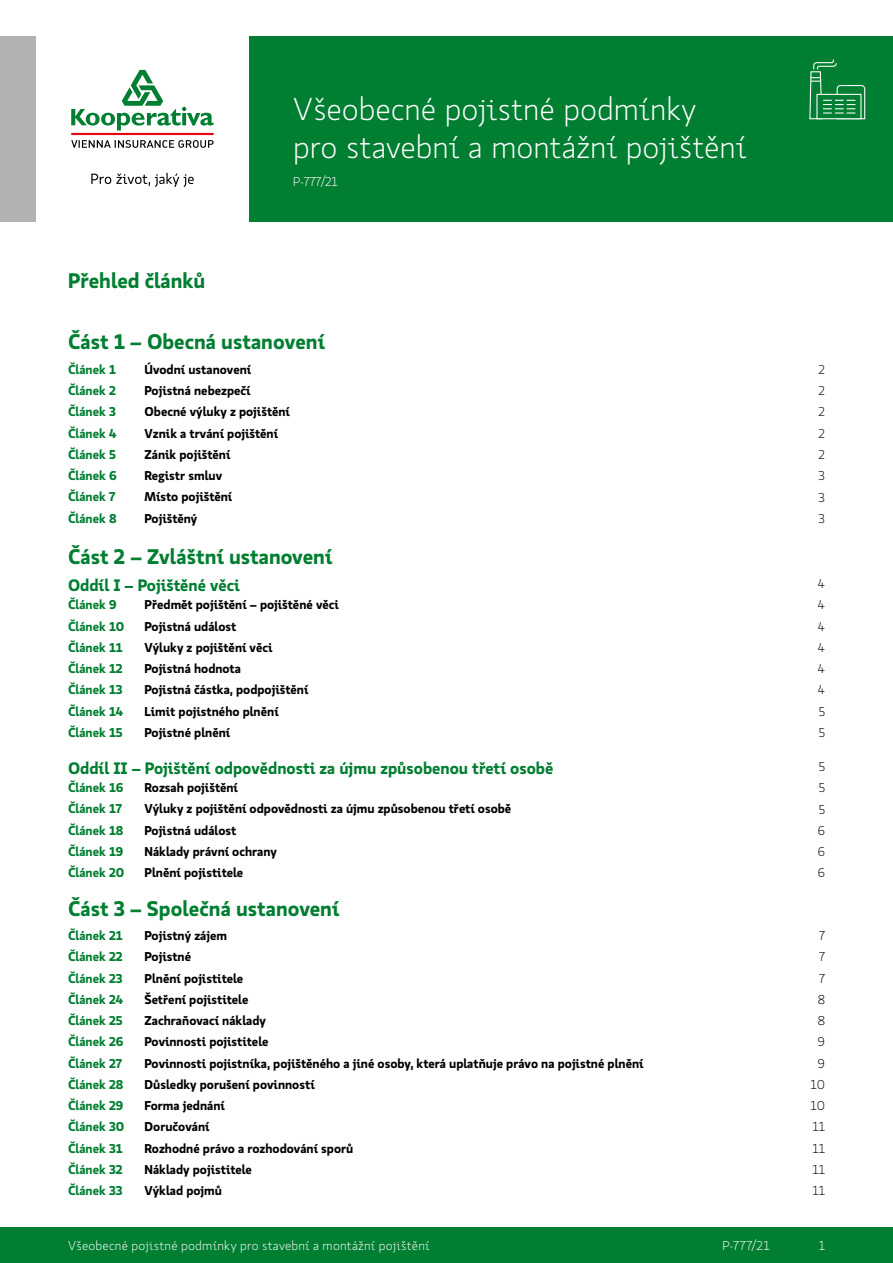
<style>
.page{position:relative;width:893px;height:1263px;background:#fff}
.page>*{position:absolute;margin:0;border:0;box-sizing:border-box;transform-origin:0 0}
.t1{font:300 31.5px/37.8px "Koop Pro";color:#fff}
.t2{font:700 21px "Koop Pro";color:#007e31}
.t3{font:700 16.5px "Koop Pro";color:#007e31}
.t4{font:700 12.75px "Koop Pro";color:#000}
.t5{font:700 12.75px "Koop Pro";color:#007e31}
.t6{font:300 12.75px "Koop Pro";letter-spacing:.015em;color:#fff}
.t7{font:300 12.75px "Koop Pro";color:#000}
</style>
<div class="page">
<div style="left:0;top:1227px;width:893px;height:36px;background:#007e31"></div>
<div style="left:249px;top:36px;width:644px;height:186px;background:#007e31"></div>
<div style="left:0;top:36px;width:36px;height:186px;background:#b3b2b2"></div>
<svg style="left:809px;top:59px;width:57px;height:61px"></svg>
<svg style="left:71px;top:70px;width:143px;height:60px"></svg>
<svg style="left:91px;top:173px;width:103px;height:14px"></svg>
<hr style="left:71px;top:133px;width:143px;height:2px;background:#e30613">
<svg style="left:71px;top:140px;width:143px;height:8px"></svg>
<h2 class="t2" style="left:68px;top:266px;width:139px">Přehled článků</h2>
<h1 class="t1" style="left:293px;top:90px;width:455px">Všeobecné pojistné podmínky pro stavební a montážní pojištění</h1>
<p class="t6" style="left:293px;top:173px;width:46px">P-777/21</p>
<h2 class="t2" style="left:68px;top:327px;width:258px">Část 1 – Obecná ustanovení</h2>
<p class="t5" style="left:68px;top:360px;width:49px">Článek 1</p>
<p class="t4" style="left:145px;top:360px;width:108px">Úvodní ustanovení</p>
<p class="t7" style="left:818px;top:361px;width:8px">2</p>
<p class="t5" style="left:68px;top:381px;width:49px">Článek 2</p>
<p class="t4" style="left:145px;top:381px;width:108px">Pojistná nebezpečí</p>
<p class="t7" style="left:818px;top:382px;width:8px">2</p>
<p class="t5" style="left:68px;top:403px;width:49px">Článek 3</p>
<p class="t4" style="left:145px;top:403px;width:147px">Obecné výluky z pojištění</p>
<p class="t7" style="left:818px;top:404px;width:8px">2</p>
<p class="t5" style="left:68px;top:424px;width:50px">Článek 4</p>
<p class="t4" style="left:145px;top:424px;width:135px">Vznik a trvání pojištění</p>
<p class="t7" style="left:818px;top:425px;width:8px">2</p>
<p class="t5" style="left:68px;top:445px;width:49px">Článek 5</p>
<p class="t4" style="left:145px;top:445px;width:87px">Zánik pojištění</p>
<p class="t7" style="left:818px;top:446px;width:8px">2</p>
<p class="t5" style="left:68px;top:466px;width:50px">Článek 6</p>
<p class="t4" style="left:145px;top:466px;width:79px">Registr smluv</p>
<p class="t7" style="left:819px;top:467px;width:8px">3</p>
<p class="t5" style="left:68px;top:488px;width:49px">Článek 7</p>
<p class="t4" style="left:145px;top:488px;width:89px">Místo pojištění</p>
<p class="t7" style="left:819px;top:489px;width:8px">3</p>
<p class="t5" style="left:68px;top:509px;width:50px">Článek 8</p>
<p class="t4" style="left:145px;top:509px;width:54px">Pojištěný</p>
<p class="t7" style="left:819px;top:510px;width:8px">3</p>
<h2 class="t2" style="left:68px;top:541px;width:266px">Část 2 – Zvláštní ustanovení</h2>
<p class="t3" style="left:68px;top:573px;width:173px">Oddíl I – Pojištěné věci</p>
<p class="t7" style="left:818px;top:575px;width:9px">4</p>
<p class="t5" style="left:68px;top:596px;width:50px">Článek 9</p>
<p class="t4" style="left:145px;top:596px;width:196px">Předmět pojištění – pojištěné věci</p>
<p class="t7" style="left:818px;top:596px;width:9px">4</p>
<p class="t5" style="left:68px;top:617px;width:58px">Článek 10</p>
<p class="t4" style="left:145px;top:617px;width:93px">Pojistná událost</p>
<p class="t7" style="left:818px;top:618px;width:9px">4</p>
<p class="t5" style="left:68px;top:638px;width:56px">Článek 11</p>
<p class="t4" style="left:145px;top:638px;width:129px">Výluky z pojištění věci</p>
<p class="t7" style="left:818px;top:639px;width:9px">4</p>
<p class="t5" style="left:68px;top:659px;width:56px">Článek 12</p>
<p class="t4" style="left:145px;top:659px;width:98px">Pojistná hodnota</p>
<p class="t7" style="left:818px;top:660px;width:9px">4</p>
<p class="t5" style="left:68px;top:681px;width:56px">Článek 13</p>
<p class="t4" style="left:145px;top:681px;width:165px">Pojistná částka, podpojištění</p>
<p class="t7" style="left:818px;top:681px;width:9px">4</p>
<p class="t5" style="left:68px;top:702px;width:57px">Článek 14</p>
<p class="t4" style="left:145px;top:702px;width:136px">Limit pojistného plnění</p>
<p class="t7" style="left:819px;top:703px;width:8px">5</p>
<p class="t5" style="left:68px;top:723px;width:56px">Článek 15</p>
<p class="t4" style="left:145px;top:723px;width:87px">Pojistné plnění</p>
<p class="t7" style="left:819px;top:724px;width:8px">5</p>
<p class="t3" style="left:68px;top:756px;width:487px">Oddíl II – Pojištění odpovědnosti za újmu způsobenou třetí osobě</p>
<p class="t7" style="left:819px;top:758px;width:8px">5</p>
<p class="t5" style="left:68px;top:779px;width:57px">Článek 16</p>
<p class="t4" style="left:145px;top:779px;width:95px">Rozsah pojištění</p>
<p class="t7" style="left:819px;top:779px;width:8px">5</p>
<p class="t5" style="left:68px;top:800px;width:56px">Článek 17</p>
<p class="t4" style="left:145px;top:800px;width:368px">Výluky z pojištění odpovědnosti za újmu způsobenou třetí osobě</p>
<p class="t7" style="left:819px;top:801px;width:8px">5</p>
<p class="t5" style="left:68px;top:821px;width:57px">Článek 18</p>
<p class="t4" style="left:145px;top:821px;width:93px">Pojistná událost</p>
<p class="t7" style="left:818px;top:822px;width:9px">6</p>
<p class="t5" style="left:68px;top:842px;width:57px">Článek 19</p>
<p class="t4" style="left:145px;top:842px;width:134px">Náklady právní ochrany</p>
<p class="t7" style="left:818px;top:843px;width:9px">6</p>
<p class="t5" style="left:68px;top:864px;width:58px">Článek 20</p>
<p class="t4" style="left:145px;top:864px;width:100px">Plnění pojistitele</p>
<p class="t7" style="left:818px;top:864px;width:9px">6</p>
<h2 class="t2" style="left:68px;top:893px;width:273px">Část 3 – Společná ustanovení</h2>
<p class="t5" style="left:68px;top:926px;width:56px">Článek 21</p>
<p class="t4" style="left:145px;top:926px;width:84px">Pojistný zájem</p>
<p class="t7" style="left:819px;top:927px;width:7px">7</p>
<p class="t5" style="left:68px;top:948px;width:56px">Článek 22</p>
<p class="t4" style="left:145px;top:948px;width:48px">Pojistné</p>
<p class="t7" style="left:819px;top:948px;width:7px">7</p>
<p class="t5" style="left:68px;top:969px;width:56px">Článek 23</p>
<p class="t4" style="left:145px;top:969px;width:100px">Plnění pojistitele</p>
<p class="t7" style="left:819px;top:970px;width:7px">7</p>
<p class="t5" style="left:68px;top:990px;width:57px">Článek 24</p>
<p class="t4" style="left:145px;top:990px;width:105px">Šetření pojistitele</p>
<p class="t7" style="left:818px;top:991px;width:9px">8</p>
<p class="t5" style="left:68px;top:1011px;width:56px">Článek 25</p>
<p class="t4" style="left:145px;top:1011px;width:123px">Zachraňovací náklady</p>
<p class="t7" style="left:818px;top:1012px;width:9px">8</p>
<p class="t5" style="left:68px;top:1033px;width:57px">Článek 26</p>
<p class="t4" style="left:145px;top:1033px;width:125px">Povinnosti pojistitele</p>
<p class="t7" style="left:818px;top:1033px;width:9px">9</p>
<p class="t5" style="left:68px;top:1054px;width:56px">Článek 27</p>
<p class="t4" style="left:145px;top:1054px;width:501px">Povinnosti pojistníka, pojištěného a jiné osoby, která uplatňuje právo na pojistné plnění</p>
<p class="t7" style="left:818px;top:1055px;width:9px">9</p>
<p class="t5" style="left:68px;top:1075px;width:57px">Článek 28</p>
<p class="t4" style="left:145px;top:1075px;width:172px">Důsledky porušení povinností</p>
<p class="t7" style="left:810px;top:1076px;width:16px">10</p>
<p class="t5" style="left:68px;top:1096px;width:57px">Článek 29</p>
<p class="t4" style="left:145px;top:1096px;width:82px">Forma jednání</p>
<p class="t7" style="left:810px;top:1097px;width:16px">10</p>
<p class="t5" style="left:68px;top:1118px;width:58px">Článek 30</p>
<p class="t4" style="left:145px;top:1118px;width:66px">Doručování</p>
<p class="t7" style="left:812px;top:1118px;width:14px">11</p>
<p class="t5" style="left:68px;top:1139px;width:56px">Článek 31</p>
<p class="t4" style="left:145px;top:1139px;width:210px">Rozhodné právo a rozhodování sporů</p>
<p class="t7" style="left:812px;top:1140px;width:14px">11</p>
<p class="t5" style="left:68px;top:1160px;width:56px">Článek 32</p>
<p class="t4" style="left:145px;top:1160px;width:109px">Náklady pojistitele</p>
<p class="t7" style="left:812px;top:1161px;width:14px">11</p>
<p class="t5" style="left:68px;top:1181px;width:56px">Článek 33</p>
<p class="t4" style="left:145px;top:1181px;width:79px">Výklad pojmů</p>
<p class="t7" style="left:812px;top:1182px;width:14px">11</p>
<p class="t6" style="left:68px;top:1237px;width:363px">Všeobecné pojistné podmínky pro stavební a montážní pojištění</p>
<p class="t6" style="left:722px;top:1237px;width:49px">P-777/21</p>
<p class="t6" style="left:819px;top:1237px;width:8px">1</p>
</div>
